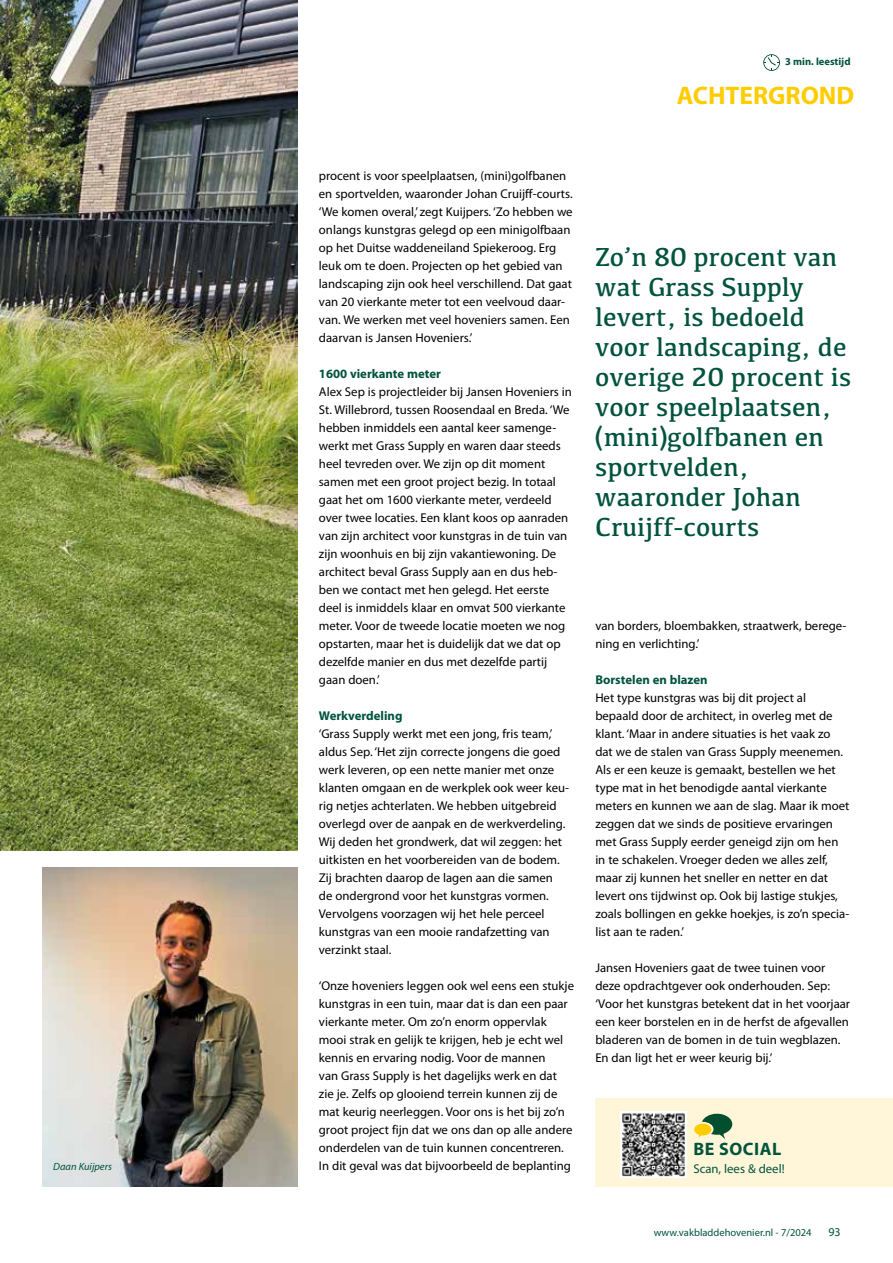
<style>
.page{position:relative;width:893px;height:1263px;background:#fff}
.page>*{position:absolute;margin:0;border:0;box-sizing:border-box;transform-origin:0 0}
.t1{font:27px/30px "Kefa";color:#00533d}
.t2{font:700 25.5px "Myriad Pro";color:#fc0}
.t3{font:700 18px "Myriad Pro";letter-spacing:.03em;color:#00533d}
.t4{font:12.75px/18px "Myriad Pro";color:#000}
.t5{font:700 12.75px "Myriad Pro";color:#00533d}
.t6{font:12.75px "Myriad Pro";color:#00533d}
.t7{font:12px "Myriad Pro";color:#00533d}
.t8{font:10.5px "Myriad Pro";color:#00533d}
.t9{font:700 10.5px "Myriad Pro";color:#00533d}
.t10{font:italic 10.5px "Myriad Pro";color:#00533d}
</style>
<div class="page">
<img style="left:0;top:0;width:298px;height:850px">
<img style="left:43px;top:867px;width:255px;height:319px">
<svg style="left:763px;top:54px;width:17px;height:17px"></svg>
<div style="left:595px;top:1098px;width:298px;height:89px;background:#fff5d8"></div>
<img style="left:621px;top:1111px;width:65px;height:66px">
<svg style="left:694px;top:1114px;width:38px;height:25px"></svg>
<p class="t9" style="left:785px;top:55px;width:67px">3 min. leestijd</p>
<h2 class="t2" style="left:677px;top:79px;width:179px">ACHTERGROND</h2>
<p class="t4" style="left:319px;top:167px;width:255px">procent is voor speelplaatsen, (mini)golfbanen en sportvelden, waaronder Johan Cruijff-courts. ‘We komen overal,’ zegt Kuijpers. ‘Zo hebben we onlangs kunstgras gelegd op een minigolfbaan op het Duitse waddeneiland Spiekeroog. Erg leuk om te doen. Projecten op het gebied van landscaping zijn ook heel verschillend. Dat gaat van 20 vierkante meter tot een veelvoud daar&shy;van. We werken met veel hoveniers samen. Een daarvan is Jansen Hoveniers.’</p>
<p class="t5" style="left:319px;top:365px;width:124px">1600 vierkante meter</p>
<p class="t4" style="left:319px;top:383px;width:254px">Alex Sep is projectleider bij Jansen Hoveniers in St. Willebrord, tussen Roosendaal en Breda. ‘We hebben inmiddels een aantal keer samenge&shy;werkt met Grass Supply en waren daar steeds heel tevreden over. We zijn op dit moment samen met een groot project bezig. In totaal gaat het om 1600 vierkante meter, verdeeld over twee locaties. Een klant koos op aanraden van zijn architect voor kunstgras in de tuin van zijn woonhuis en bij zijn vakantiewoning. De architect beval Grass Supply aan en dus heb&shy;ben we contact met hen gelegd. Het eerste deel is inmiddels klaar en omvat 500 vierkante meter. Voor de tweede locatie moeten we nog opstarten, maar het is duidelijk dat we dat op dezelfde manier en dus met dezelfde partij gaan doen.’</p>
<p class="t5" style="left:319px;top:707px;width:85px">Werkverdeling</p>
<p class="t4" style="left:319px;top:725px;width:252px">‘Grass Supply werkt met een jong, fris team,’ aldus Sep. ‘Het zijn correcte jongens die goed werk leveren, op een nette manier met onze klanten omgaan en de werkplek ook weer keu&shy;rig netjes achterlaten. We hebben uitgebreid overlegd over de aanpak en de werkverdeling.<br>Wij deden het grondwerk, dat wil zeggen: het uitkisten en het voorbereiden van de bodem.<br>Zij brachten daarop de lagen aan die samen de ondergrond voor het kunstgras vormen.<br>Vervolgens voorzagen wij het hele perceel kunstgras van een mooie randafzetting van verzinkt staal.</p>
<p class="t4" style="left:319px;top:977px;width:257px">‘Onze hoveniers leggen ook wel eens een stukje kunstgras in een tuin, maar dat is dan een paar vierkante meter. Om zo’n enorm oppervlak mooi strak en gelijk te krijgen, heb je echt wel kennis en ervaring nodig. Voor de mannen<br>van Grass Supply is het dagelijks werk en dat zie je. Zelfs op glooiend terrein kunnen zij de mat keurig neerleggen. Voor ons is het bij zo’n groot project fijn dat we ons dan op alle andere onderdelen van de tuin kunnen concentreren.<br>In dit geval was dat bijvoorbeeld de beplanting</p>
<h1 class="t1" style="left:595px;top:241px;width:257px">Zo’n 80 procent van wat Grass Supply levert, is bedoeld voor landscaping, de overige 20 procent is voor speelplaatsen, (mini)golfbanen en sportvelden, waaronder Johan<br>Cruijff-courts</h1>
<p class="t4" style="left:595px;top:617px;width:253px">van borders, bloembakken, straatwerk, berege&shy;ning en verlichting.’</p>
<p class="t5" style="left:595px;top:672px;width:114px">Borstelen en blazen</p>
<p class="t4" style="left:595px;top:689px;width:256px">Het type kunstgras was bij dit project al bepaald door de architect, in overleg met de klant. ‘Maar in andere situaties is het vaak zo dat we de stalen van Grass Supply meenemen.<br>Als er een keuze is gemaakt, bestellen we het type mat in het benodigde aantal vierkante meters en kunnen we aan de slag. Maar ik moet zeggen dat we sinds de positieve ervaringen met Grass Supply eerder geneigd zijn om hen in te schakelen. Vroeger deden we alles zelf, maar zij kunnen het sneller en netter en dat levert ons tijdwinst op. Ook bij lastige stukjes, zoals bollingen en gekke hoekjes, is zo’n specia&shy;list aan te raden.’</p>
<p class="t4" style="left:595px;top:959px;width:256px">Jansen Hoveniers gaat de twee tuinen voor deze opdrachtgever ook onderhouden. Sep: ‘Voor het kunstgras betekent dat in het voorjaar een keer borstelen en in de herfst de afgevallen bladeren van de bomen in de tuin wegblazen.<br>En dan ligt het er weer keurig bij.’</p>
<h3 class="t3" style="left:693px;top:1137px;width:89px">BE SOCIAL</h3>
<p class="t10" style="left:53px;top:1160px;width:60px">Daan Kuijpers</p>
<p class="t6" style="left:693px;top:1161px;width:93px">Scan, lees &amp; deel!</p>
<p class="t8" style="left:654px;top:1226px;width:159px">www.vakbladdehovenier.nl - 7/2024</p>
<p class="t7" style="left:828px;top:1224px;width:14px">93</p>
</div>
